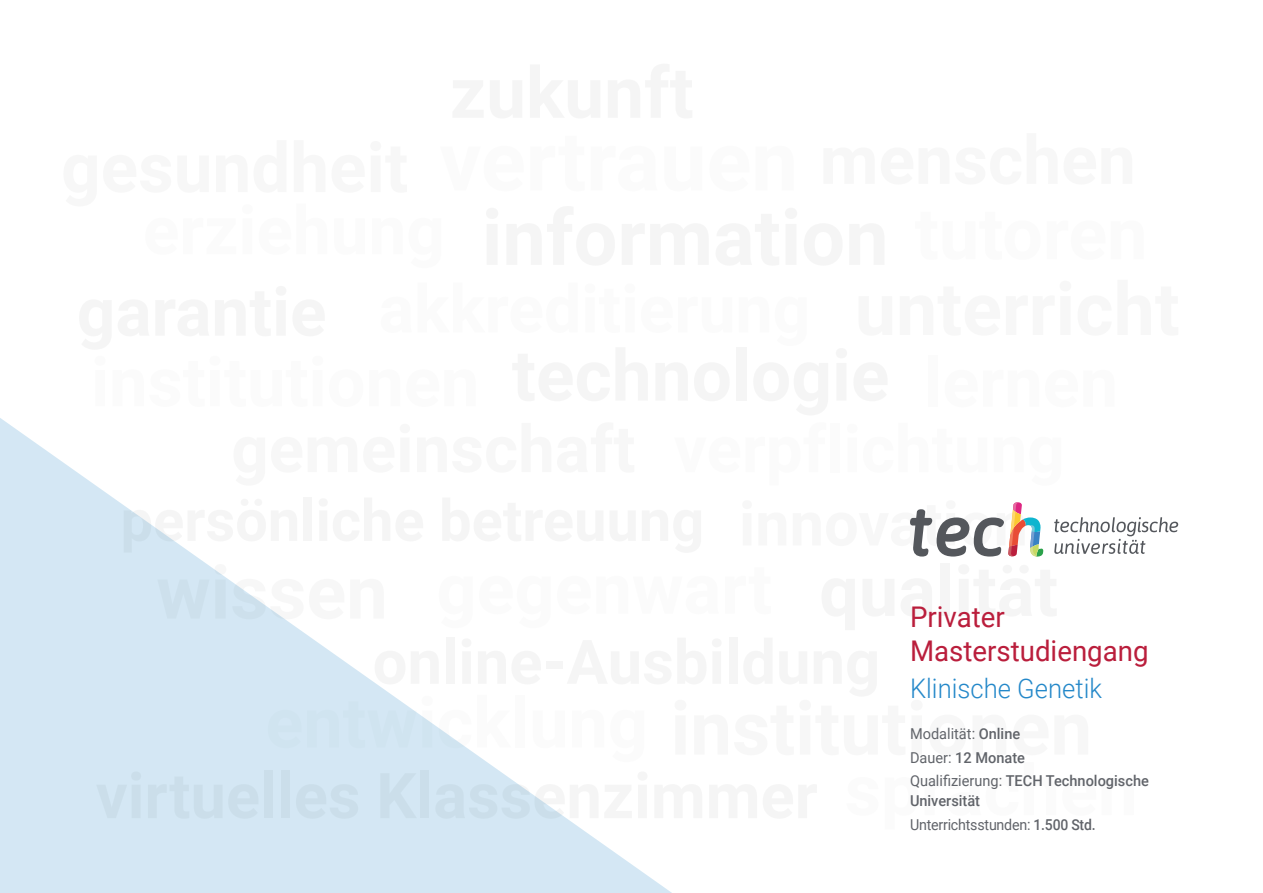
<style>
.page{position:relative;width:1263px;height:893px;background:#fff}
.page>*{position:absolute;margin:0;border:0;box-sizing:border-box;transform-origin:0 0}
.t1{font:28.5px/34.2px "Roboto";color:#ba1e3c}
.t2{font:300 27px "Roboto";color:#2488c9;scale:.95 1}
.t3{font:500 15px/23.7px "Roboto";color:#61646a}
.s1{font-weight:400}
</style>
<div class="page">
<div style="left:736px;top:347px;width:10px;height:54px;background:#f5f5f5"></div>
<div style="left:928px;top:355px;width:10px;height:52px;background:#fbfbfb"></div>
<div style="left:830px;top:423px;width:9px;height:49px;background:#fbfbfb"></div>
<div style="left:940px;top:563px;width:10px;height:53px;background:#f5f5f5"></div>
<div style="left:729px;top:638px;width:8px;height:46px;background:#f5f5f5"></div>
<svg style="left:0;top:418px;width:672px;height:475px;fill:#daeaf5"></svg>
<svg style="left:910px;top:502px;width:133px;height:55px"></svg>
<svg style="left:1054px;top:517px;width:124px;height:37px"></svg>
<h1 class="t1" style="left:910px;top:598px;width:240px">Privater<br>Masterstudiengang</h1>
<h2 class="t2" style="left:910px;top:670px;width:204px">Klinische Genetik</h2>
<p class="t3" style="left:910px;top:721px;width:240px"><span class="s1">Modalität:</span> Online<br><span class="s1">Dauer:</span> 12 Monate<br><span class="s1">Qualifizierung:</span> TECH Technologische</p>
<p class="t3" style="left:910px;top:788px;width:187px">Universität<br><span class="s1">Unterrichtsstunden:</span> 1.500 Std.</p>
</div>
